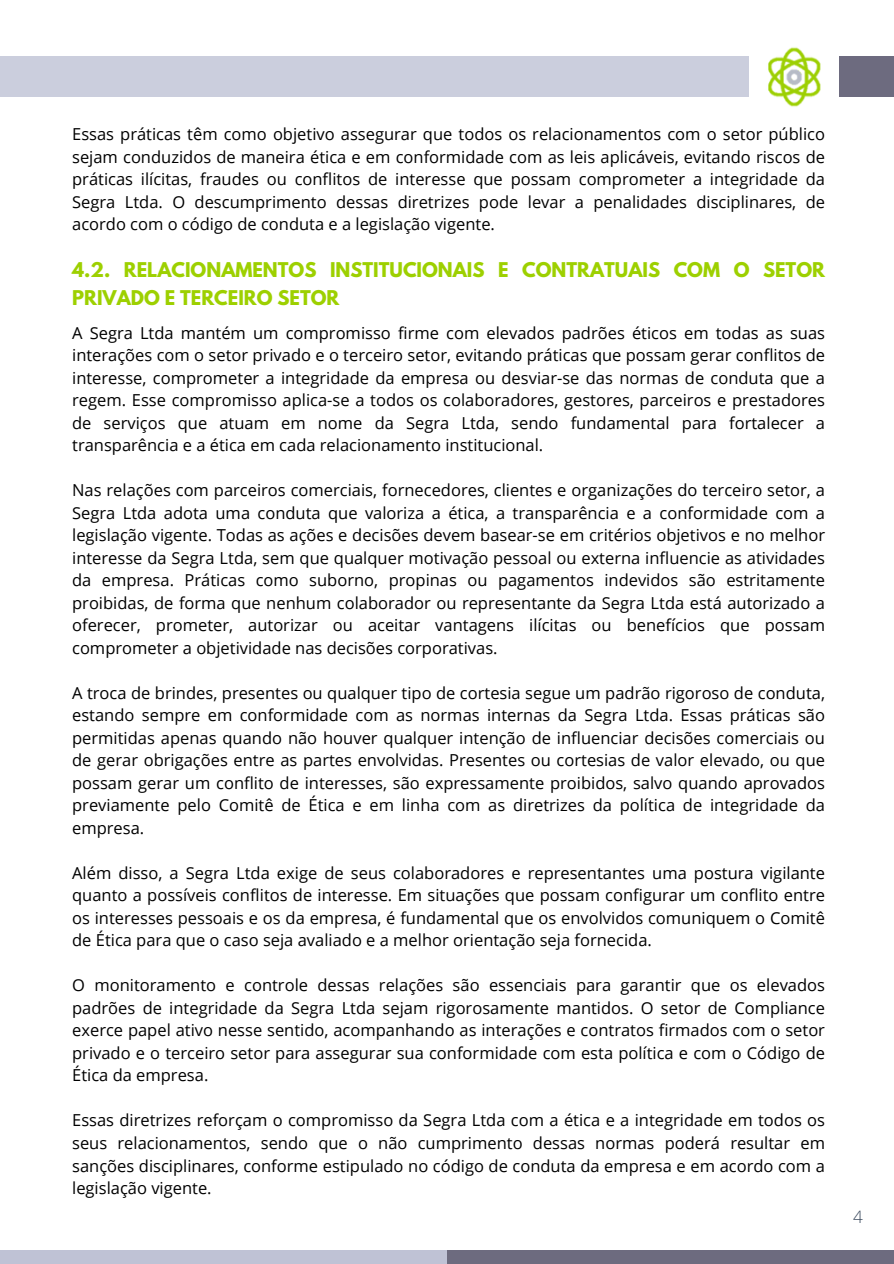
<style>
.page{position:relative;width:894px;height:1264px;background:#fff}
.page>*{position:absolute;margin:0;border:0;box-sizing:border-box;transform-origin:0 0}
.t1{font:700 18px/28.2px "League Spartan";color:#9dd000}
.t2{font:300 17.1px "Open Sans";color:#37465a}
.t3{font:16.5px/22.5px "Open Sans";color:#000;text-align:justify}
</style>
<div class="page">
<img style="left:768px;top:47px;width:53px;height:60px">
<div style="left:446px;top:1250px;width:447px;height:13px;background:#6d6b7f"></div>
<div style="left:0;top:1250px;width:446px;height:13px;background:#bfc2d5"></div>
<div style="left:0;top:57px;width:748px;height:40px;background:#cbcedd"></div>
<div style="left:839px;top:57px;width:54px;height:40px;background:#6d6b7f"></div>
<p class="t3" style="left:72px;top:123px;width:754px">Essas práticas têm como objetivo assegurar que todos os relacionamentos com o setor público sejam conduzidos de maneira ética e em conformidade com as leis aplicáveis, evitando riscos de práticas ilícitas, fraudes ou conflitos de interesse que possam comprometer a integridade da Segra Ltda. O descumprimento dessas diretrizes pode levar a penalidades disciplinares, de acordo com o código de conduta e a legislação vigente.</p>
<p class="t1" style="left:72px;top:258px;width:754px">4.2. RELACIONAMENTOS INSTITUCIONAIS E CONTRATUAIS COM O SETOR<br>PRIVADO E TERCEIRO SETOR</p>
<p class="t3" style="left:72px;top:321px;width:754px">A Segra Ltda mantém um compromisso firme com elevados padrões éticos em todas as suas interações com o setor privado e o terceiro setor, evitando práticas que possam gerar conflitos de interesse, comprometer a integridade da empresa ou desviar-se das normas de conduta que a regem. Esse compromisso aplica-se a todos os colaboradores, gestores, parceiros e prestadores de serviços que atuam em nome da Segra Ltda, sendo fundamental para fortalecer a transparência e a ética em cada relacionamento institucional.</p>
<p class="t3" style="left:72px;top:478px;width:754px">Nas relações com parceiros comerciais, fornecedores, clientes e organizações do terceiro setor, a Segra Ltda adota uma conduta que valoriza a ética, a transparência e a conformidade com a legislação vigente. Todas as ações e decisões devem basear-se em critérios objetivos e no melhor interesse da Segra Ltda, sem que qualquer motivação pessoal ou externa influencie as atividades da empresa. Práticas como suborno, propinas ou pagamentos indevidos são estritamente proibidas, de forma que nenhum colaborador ou representante da Segra Ltda está autorizado a oferecer, prometer, autorizar ou aceitar vantagens ilícitas ou benefícios que possam comprometer a objetividade nas decisões corporativas.</p>
<p class="t3" style="left:72px;top:681px;width:754px">A troca de brindes, presentes ou qualquer tipo de cortesia segue um padrão rigoroso de conduta, estando sempre em conformidade com as normas internas da Segra Ltda. Essas práticas são permitidas apenas quando não houver qualquer intenção de influenciar decisões comerciais ou de gerar obrigações entre as partes envolvidas. Presentes ou cortesias de valor elevado, ou que possam gerar um conflito de interesses, são expressamente proibidos, salvo quando aprovados previamente pelo Comitê de Ética e em linha com as diretrizes da política de integridade da empresa.</p>
<p class="t3" style="left:72px;top:861px;width:754px">Além disso, a Segra Ltda exige de seus colaboradores e representantes uma postura vigilante quanto a possíveis conflitos de interesse. Em situações que possam configurar um conflito entre os interesses pessoais e os da empresa, é fundamental que os envolvidos comuniquem o Comitê de Ética para que o caso seja avaliado e a melhor orientação seja fornecida.</p>
<p class="t3" style="left:72px;top:973px;width:754px">O monitoramento e controle dessas relações são essenciais para garantir que os elevados padrões de integridade da Segra Ltda sejam rigorosamente mantidos. O setor de Compliance exerce papel ativo nesse sentido, acompanhando as interações e contratos firmados com o setor privado e o terceiro setor para assegurar sua conformidade com esta política e com o Código de Ética da empresa.</p>
<p class="t3" style="left:72px;top:1108px;width:754px">Essas diretrizes reforçam o compromisso da Segra Ltda com a ética e a integridade em todos os seus relacionamentos, sendo que o não cumprimento dessas normas poderá resultar em sanções disciplinares, conforme estipulado no código de conduta da empresa e em acordo com a legislação vigente.</p>
<p class="t2" style="left:852px;top:1204px;width:11px">4</p>
</div>
